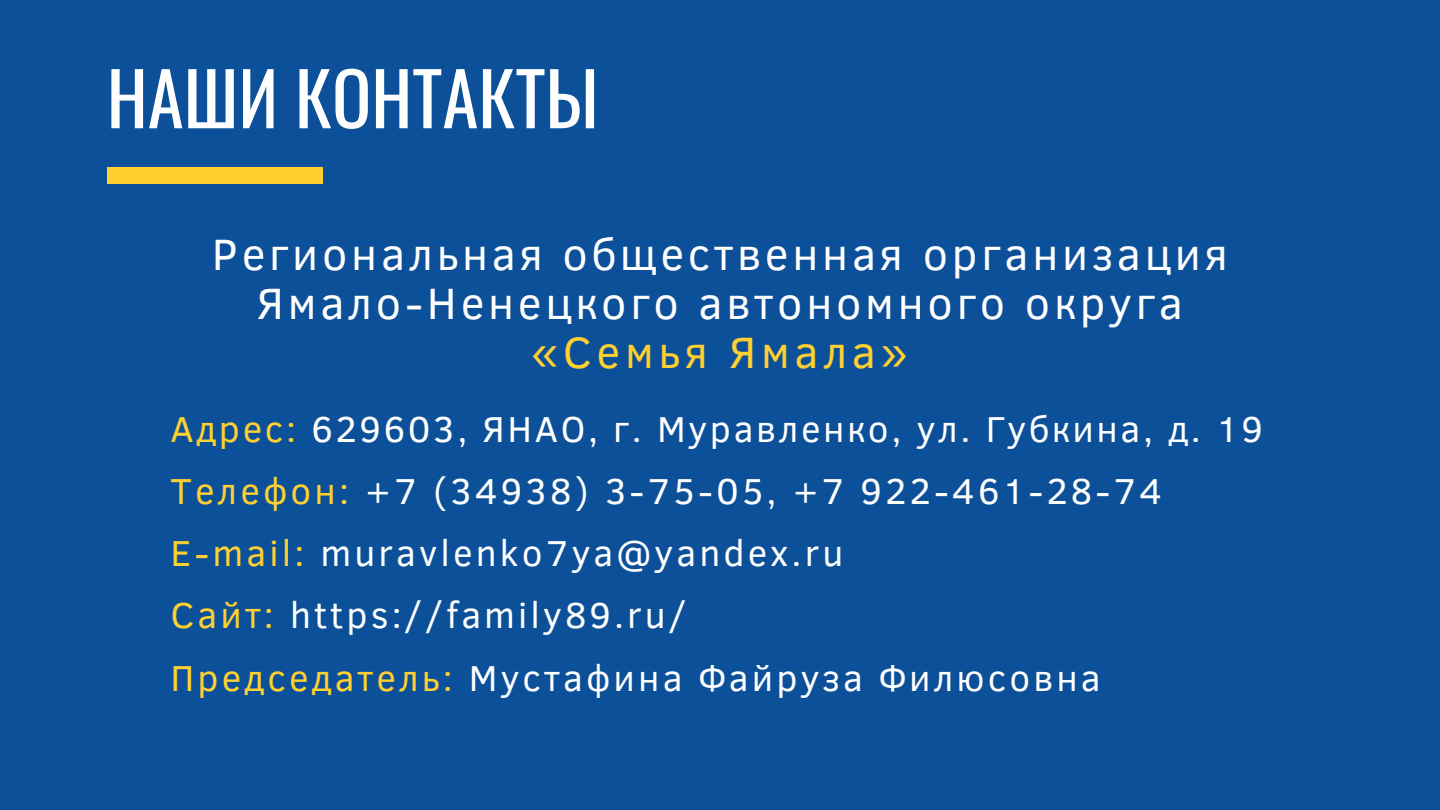
<style>
.page{position:relative;width:1440px;height:810px;background:#0b5099}
.page>*{position:absolute;margin:0;border:0;box-sizing:border-box;transform-origin:0 0}
.t1{font:73px "Oswald";color:#fff}
.t2{font:45px/48.8px "Clear Sans";letter-spacing:.085em;color:#fff;text-align:center}
.t3{font:45px "Clear Sans";letter-spacing:.105em;color:#ffd030}
.t4{font:37px/62.2px "Clear Sans";letter-spacing:.085em;color:#fff}
.s1{color:#ffd030}
</style>
<div class="page">
<div style="left:107px;top:167px;width:216px;height:17px;background:#ffd030"></div>
<h1 class="t1" style="left:107px;top:41px;width:493px">НАШИ КОНТАКТЫ</h1>
<p class="t2" style="left:212px;top:228px;width:1017px">Региональная общественная организация<br>Ямало-Ненецкого автономного округа</p>
<p class="t3" style="left:531px;top:319px;width:378px">«Семья Ямала»</p>
<p class="t4" style="left:171px;top:396px;width:1094px"><span class="s1">Адрес:</span> 629603, ЯНАО, г. Муравленко, ул. Губкина, д. 19<br><span class="s1">Телефон:</span> +7 (34938) 3-75-05, +7 922-461-28-74<br><span class="s1">E-mail:</span> muravlenko7ya@yandex.ru<br><span class="s1">Сайт:</span> https://family89.ru/<br><span class="s1">Председатель:</span> Мустафина Файруза Филюсовна</p>
</div>
